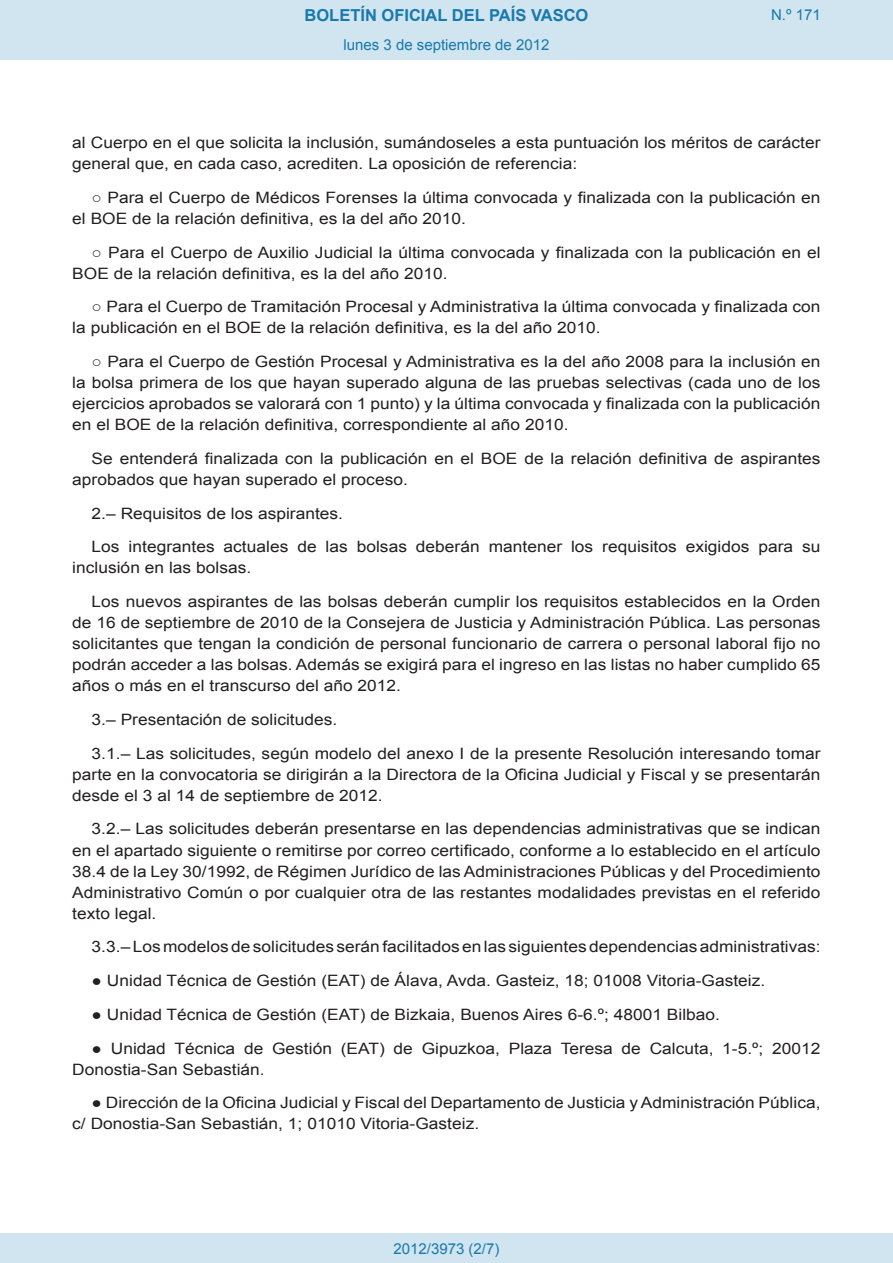
<style>
.page{position:relative;width:893px;height:1263px;background:#fff}
.page>*{position:absolute;margin:0;border:0;box-sizing:border-box;transform-origin:0 0}
.t1{font:700 16.5px "Arial";color:#1879ad}
.BOPVDetalle{font:15.6px/21px "Arial";color:#231f20;scale:1.11 1}
.Paginacion_Centro{font:15px "Arial";color:#1879ad}
</style>
<div class="page">
<div style="left:0;top:0;width:893px;height:60px;background:#d0e5f0"></div>
<div style="left:0;top:1233px;width:893px;height:30px;background:#d0e5f0"></div>
<p class="t1" style="left:305px;top:4px;width:285px">BOLETÍN OFICIAL DEL PAÍS VASCO</p>
<p class="Paginacion_Centro" style="left:343px;top:35px;width:207px">lunes 3 de septiembre de 2012</p>
<p class="Paginacion_Centro" style="left:771px;top:5px;width:51px">N.º 171</p>
<p class="BOPVDetalle" style="left:72px;top:132px;width:676px">al Cuerpo en el que solicita la inclusión, sumándoseles a esta puntuación los méritos de carácter general que, en cada caso, acrediten. La oposición de referencia:</p>
<p class="BOPVDetalle" style="left:72px;top:187px;width:676px;text-indent:19px">○ Para el Cuerpo de Médicos Forenses la última convocada y finalizada con la publicación en el BOE de la relación definitiva, es la del año 2010.</p>
<p class="BOPVDetalle" style="left:72px;top:242px;width:676px;text-indent:19px">○ Para el Cuerpo de Auxilio Judicial la última convocada y finalizada con la publicación en el<br>BOE de la relación definitiva, es la del año 2010.</p>
<p class="BOPVDetalle" style="left:72px;top:297px;width:676px;text-indent:19px">○ Para el Cuerpo de Tramitación Procesal y Administrativa la última convocada y finalizada con la publicación en el BOE de la relación definitiva, es la del año 2010.</p>
<p class="BOPVDetalle" style="left:72px;top:351px;width:676px;text-align:justify;text-indent:19px">○ Para el Cuerpo de Gestión Procesal y Administrativa es la del año 2008 para la inclusión en la bolsa primera de los que hayan superado alguna de las pruebas selectivas (cada uno de los ejercicios aprobados se valorará con 1 punto) y la última convocada y finalizada con la publicación en el BOE de la relación definitiva, correspondiente al año 2010.</p>
<p class="BOPVDetalle" style="left:72px;top:448px;width:676px;text-indent:19px">Se entenderá finalizada con la publicación en el BOE de la relación definitiva de aspirantes aprobados que hayan superado el proceso.</p>
<p class="BOPVDetalle" style="left:92px;top:503px;width:228px">2.– Requisitos de los aspirantes.</p>
<p class="BOPVDetalle" style="left:72px;top:537px;width:676px;text-indent:19px">Los integrantes actuales de las bolsas deberán mantener los requisitos exigidos para su inclusión en las bolsas.</p>
<p class="BOPVDetalle" style="left:72px;top:591px;width:676px;text-align:justify;text-indent:19px">Los nuevos aspirantes de las bolsas deberán cumplir los requisitos establecidos en la Orden de 16 de septiembre de 2010 de la Consejera de Justicia y Administración Pública. Las personas solicitantes que tengan la condición de personal funcionario de carrera o personal laboral fijo no podrán acceder a las bolsas. Además se exigirá para el ingreso en las listas no haber cumplido 65 años o más en el transcurso del año 2012.</p>
<p class="BOPVDetalle" style="left:92px;top:709px;width:223px">3.– Presentación de solicitudes.</p>
<p class="BOPVDetalle" style="left:72px;top:743px;width:676px;text-align:justify;text-indent:19px">3.1.– Las solicitudes, según modelo del anexo I de la presente Resolución interesando tomar parte en la convocatoria se dirigirán a la Directora de la Oficina Judicial y Fiscal y se presentarán desde el 3 al 14 de septiembre de 2012.</p>
<p class="BOPVDetalle" style="left:72px;top:819px;width:676px;text-align:justify;text-indent:19px">3.2.– Las solicitudes deberán presentarse en las dependencias administrativas que se indican en el apartado siguiente o remitirse por correo certificado, conforme a lo establecido en el artículo 38.4 de la Ley 30/1992, de Régimen Jurídico de las Administraciones Públicas y del Procedimiento Administrativo Común o por cualquier otra de las restantes modalidades previstas en el referido texto legal.</p>
<p class="BOPVDetalle" style="left:92px;top:936px;width:658px">3.3.– Los modelos de solicitudes serán facilitados en las siguientes dependencias administrativas:</p>
<p class="BOPVDetalle" style="left:92px;top:970px;width:608px">● Unidad Técnica de Gestión (EAT) de Álava, Avda. Gasteiz, 18; 01008 Vitoria-Gasteiz.</p>
<p class="BOPVDetalle" style="left:92px;top:1004px;width:568px">● Unidad Técnica de Gestión (EAT) de Bizkaia, Buenos Aires 6-6.º; 48001 Bilbao.</p>
<p class="BOPVDetalle" style="left:72px;top:1038px;width:676px;text-indent:19px">● Unidad Técnica de Gestión (EAT) de Gipuzkoa, Plaza Teresa de Calcuta, 1-5.º; 20012<br>Donostia-San Sebastián.</p>
<p class="BOPVDetalle" style="left:72px;top:1092px;width:676px;text-indent:19px">● Dirección de la Oficina Judicial y Fiscal del Departamento de Justicia y Administración Pública, c/ Donostia-San Sebastián, 1; 01010 Vitoria-Gasteiz.</p>
<p class="Paginacion_Centro" style="left:393px;top:1238px;width:107px">2012/3973 (2/7)</p>
</div>
